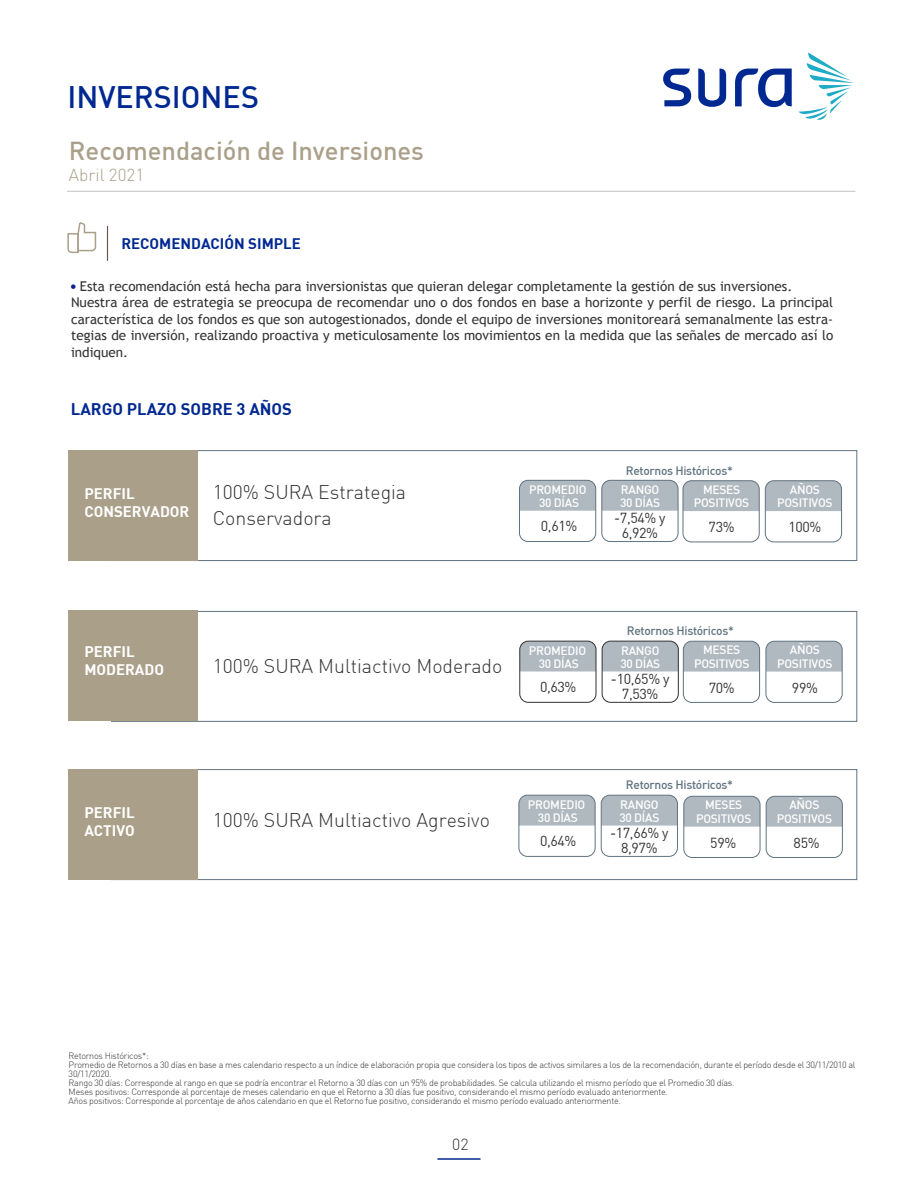
<style>
.page{position:relative;width:918px;height:1188px;background:#fff}
.page>*{position:absolute;margin:0;border:0;box-sizing:border-box;transform-origin:0 0}
.t1{font:500 30.45px "DIN";color:#002891}
.t2{font:500 25.5px "DIN";color:#aaa08a}
.t3{font:300 19.5px/25.5px "DIN";color:#333}
.t4{font:300 17.1px "DIN";color:#aaa08a}
.t5{font:700 16.5px "DIN";color:#002891}
.t6{font:300 15.9px "DIN";color:#333}
.t7{font:700 15px/18px "DIN";color:#fff}
.t8{font:700 15px "DIN";color:#002891}
.t9{font:14.25px/15px "DIN";letter-spacing:-.025em;color:#333;text-align:center}
.t10{font:13.5px/16.5px "Trebuchet MS";color:#333}
.t11{font:500 12px/13.5px "DIN";letter-spacing:-.025em;color:#fff;text-align:center}
.t12{font:500 12px "DIN";letter-spacing:-.025em;color:#607380}
.t13{font:300 9px/9px "DIN";letter-spacing:-.03em;color:#333}
</style>
<div class="page">
<hr style="left:437px;top:1158px;width:44px;height:2px;background:#002891">
<hr style="left:67px;top:191px;width:788px;height:1px;background:#868686">
<svg style="left:663px;top:69px;width:129px;height:38px"></svg>
<svg style="left:799px;top:53px;width:54px;height:67px"></svg>
<div style="left:111px;top:769px;width:746px;height:111px;border:1px solid #607380"></div>
<div style="left:69px;top:769px;width:129px;height:111px;background:#aaa08a"></div>
<div style="left:601px;top:795px;width:76px;height:31px;background:#afb9bf"></div>
<div style="left:601px;top:795px;width:77px;height:62px;border:1px solid #607380;border-radius:9px"></div>
<div style="left:519px;top:795px;width:76px;height:31px;background:#afb9bf"></div>
<div style="left:519px;top:795px;width:76px;height:62px;border:1px solid #607380;border-radius:9px"></div>
<div style="left:766px;top:796px;width:76px;height:31px;background:#afb9bf"></div>
<div style="left:766px;top:796px;width:77px;height:62px;border:1px solid #607380;border-radius:9px"></div>
<div style="left:684px;top:796px;width:76px;height:31px;background:#afb9bf"></div>
<div style="left:684px;top:796px;width:76px;height:62px;border:1px solid #607380;border-radius:9px"></div>
<div style="left:111px;top:611px;width:746px;height:111px;border:1px solid #607380"></div>
<div style="left:69px;top:611px;width:129px;height:110px;background:#aaa08a"></div>
<div style="left:766px;top:641px;width:76px;height:31px;background:#afb9bf"></div>
<div style="left:766px;top:641px;width:76px;height:62px;border:1px solid #607380;border-radius:9px"></div>
<div style="left:602px;top:641px;width:77px;height:62px;border:1px solid #333;border-radius:9px"></div>
<div style="left:520px;top:641px;width:76px;height:30px;background:#afb9bf"></div>
<div style="left:520px;top:641px;width:76px;height:62px;border:1px solid #333;border-radius:9px"></div>
<svg style="left:602px;top:641px;width:158px;height:31px;background:#b0b9bf"></svg>
<div style="left:683px;top:641px;width:77px;height:62px;border:1px solid #607380;border-radius:9px"></div>
<div style="left:111px;top:450px;width:746px;height:111px;border:1px solid #607380"></div>
<div style="left:69px;top:450px;width:129px;height:111px;background:#aaa08a"></div>
<div style="left:602px;top:480px;width:76px;height:62px;border:1px solid #607380;border-radius:9px"></div>
<div style="left:519px;top:480px;width:77px;height:31px;background:#afb9bf"></div>
<div style="left:519px;top:480px;width:77px;height:62px;border:1px solid #607380;border-radius:9px"></div>
<div style="left:765px;top:481px;width:77px;height:30px;background:#afb9bf"></div>
<div style="left:765px;top:481px;width:77px;height:61px;border:1px solid #607380;border-radius:9px"></div>
<svg style="left:602px;top:480px;width:157px;height:31px;background:#afb9bf"></svg>
<div style="left:683px;top:481px;width:76px;height:61px;border:1px solid #607380;border-radius:9px"></div>
<hr style="left:107px;top:226px;width:1px;height:35px;background:#695444">
<svg style="left:67px;top:222px;width:30px;height:32px"></svg>
<h1 class="t1" style="left:67px;top:78px;width:193px">INVERSIONES</h1>
<h2 class="t2" style="left:69px;top:134px;width:357px">Recomendación de Inversiones</h2>
<h3 class="t4" style="left:69px;top:165px;width:77px">Abril 2021</h3>
<h3 class="t8" style="left:121px;top:234px;width:181px">RECOMENDACIÓN SIMPLE</h3>
<p class="t10" style="left:71px;top:278px;width:764px"><sup>■</sup> Esta recomendación está hecha para inversionistas que quieran delegar completamente la gestión de sus inversiones.<br>Nuestra área de estrategia se preocupa de recomendar uno o dos fondos en base a horizonte y perfil de riesgo. La principal característica de los fondos es que son autogestionados, donde el equipo de inversiones monitoreará semanalmente las estra&shy;tegias de inversión, realizando proactiva y meticulosamente los movimientos en la medida que las señales de mercado así lo indiquen.</p>
<h3 class="t5" style="left:71px;top:398px;width:223px">LARGO PLAZO SOBRE 3 AÑOS</h3>
<h3 class="t7" style="left:84px;top:484px;width:107px">PERFIL<br>CONSERVADOR</h3>
<h3 class="t3" style="left:213px;top:479px;width:195px">100% SURA Estrategia<br>Conservadora</h3>
<h3 class="t12" style="left:626px;top:463px;width:109px">Retornos Históricos*</h3>
<h3 class="t11" style="left:529px;top:482px;width:59px">PROMEDIO<br>30 DÍAS</h3>
<h3 class="t11" style="left:620px;top:482px;width:41px;text-align:left">RANGO<br>30 DÍAS</h3>
<h3 class="t9" style="left:541px;top:518px;width:38px">0,61%</h3>
<h3 class="t9" style="left:614px;top:510px;width:53px">-7,54% y<br>6,92%</h3>
<h3 class="t11" style="left:777px;top:482px;width:57px">AÑOS<br>POSITIVOS</h3>
<h3 class="t11" style="left:694px;top:482px;width:57px">MESES<br>POSITIVOS</h3>
<h3 class="t9" style="left:709px;top:519px;width:28px">73%</h3>
<h3 class="t9" style="left:788px;top:519px;width:35px">100%</h3>
<h3 class="t7" style="left:84px;top:642px;width:81px">PERFIL<br>MODERADO</h3>
<h3 class="t7" style="left:84px;top:802px;width:52px">PERFIL<br>ACTIVO</h3>
<h3 class="t3" style="left:213px;top:653px;width:291px">100% SURA Multiactivo Moderado</h3>
<h3 class="t12" style="left:627px;top:623px;width:109px">Retornos Históricos*</h3>
<h3 class="t11" style="left:529px;top:643px;width:59px">PROMEDIO<br>30 DÍAS</h3>
<h3 class="t11" style="left:620px;top:643px;width:41px;text-align:left">RANGO<br>30 DÍAS</h3>
<h3 class="t9" style="left:540px;top:679px;width:38px">0,63%</h3>
<h3 class="t9" style="left:611px;top:671px;width:60px">-10,65% y<br>7,53%</h3>
<h3 class="t11" style="left:777px;top:643px;width:57px">AÑOS<br>POSITIVOS</h3>
<h3 class="t11" style="left:694px;top:643px;width:57px">MESES<br>POSITIVOS</h3>
<h3 class="t9" style="left:709px;top:680px;width:28px">70%</h3>
<h3 class="t9" style="left:792px;top:680px;width:28px">99%</h3>
<h3 class="t3" style="left:213px;top:807px;width:279px">100% SURA Multiactivo Agresivo</h3>
<h3 class="t12" style="left:626px;top:777px;width:109px">Retornos Históricos*</h3>
<h3 class="t11" style="left:528px;top:797px;width:59px">PROMEDIO<br>30 DÍAS</h3>
<h3 class="t11" style="left:620px;top:797px;width:41px;text-align:left">RANGO<br>30 DÍAS</h3>
<h3 class="t9" style="left:540px;top:833px;width:38px">0,64%</h3>
<h3 class="t9" style="left:610px;top:825px;width:60px">-17,66% y<br>8,97%</h3>
<h3 class="t11" style="left:777px;top:798px;width:57px">AÑOS<br>POSITIVOS</h3>
<h3 class="t11" style="left:696px;top:798px;width:57px">MESES<br>POSITIVOS</h3>
<h3 class="t9" style="left:710px;top:835px;width:28px">59%</h3>
<h3 class="t9" style="left:794px;top:835px;width:28px">85%</h3>
<p class="t13" style="left:69px;top:1051px;width:788px">Retornos Históricos*:<br>Promedio de Retornos a 30 días en base a mes calendario respecto a un índice de elaboración propia que considera los tipos de activos similares a los de la recomendación, durante el período desde el 30/11/2010 al 30/11/2020.<br>Rango 30 días: Corresponde al rango en que se podría encontrar el Retorno a 30 días con un 95% de probabilidades. Se calcula utilizando el mismo período que el Promedio 30 días.<br>Meses positivos: Corresponde al porcentaje de meses calendario en que el Retorno a 30 días fue positivo, considerando el mismo período evaluado anteriormente.<br>Años positivos: Corresponde al porcentaje de años calendario en que el Retorno fue positivo, considerando el mismo período evaluado anteriormente.</p>
<h3 class="t6" style="left:452px;top:1135px;width:18px">02</h3>
</div>
